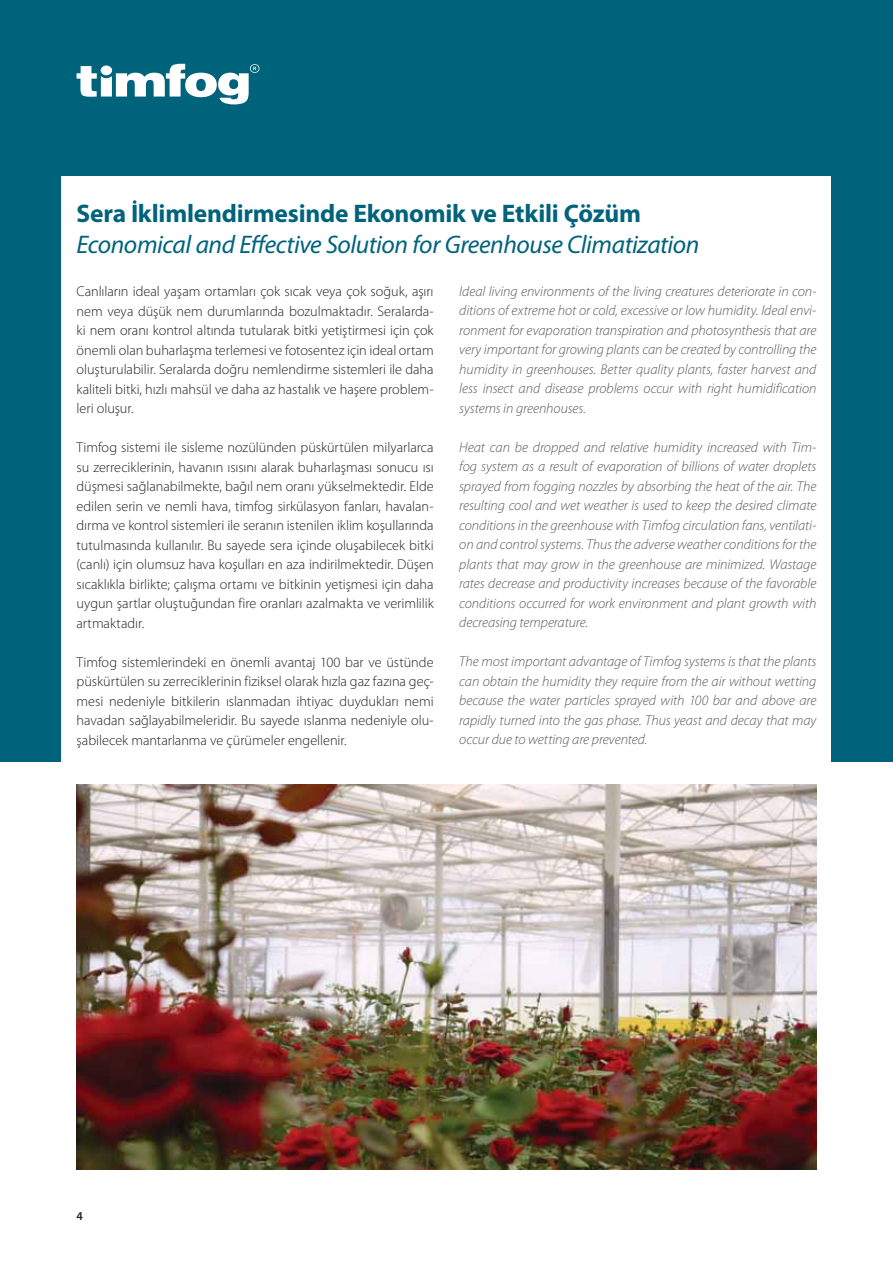
<style>
.page{position:relative;width:893px;height:1263px;background:#fff}
.page>*{position:absolute;margin:0;border:0;box-sizing:border-box;transform-origin:0 0}
.t1{font:italic 25.5px "Myriad Pro";letter-spacing:-.02em;color:#00637c}
.t2{font:700 25.5px "Myriad Pro";letter-spacing:-.01em;color:#00637c}
.t3{font:italic 300 14.25px/19.5px "Myriad Pro";letter-spacing:-.005em;color:#58595b;text-align:justify}
.t4{font:300 14.25px/19.5px "Myriad Pro";letter-spacing:-.005em;color:#231f20;text-align:justify}
.t5{font:600 12px "Myriad Pro";color:#231f20}
</style>
<div class="page">
<div style="left:0;top:0;width:893px;height:761px;background:#00637c"></div>
<div style="left:62px;top:176px;width:769px;height:993px;background:#fff"></div>
<img style="left:77px;top:784px;width:739px;height:385px">
<svg style="left:77px;top:64px;width:182px;height:40px"></svg>
<h1 class="t2" style="left:77px;top:197px;width:566px">Sera İklimlendirmesinde Ekonomik ve Etkili Çözüm</h1>
<h1 class="t1" style="left:77px;top:229px;width:624px">Economical and Effective Solution for Greenhouse Climatization</h1>
<p class="t4" style="left:77px;top:281px;width:359px">Canlıların ideal yaşam ortamları çok sıcak veya çok soğuk, aşırı nem veya düşük nem durumlarında bozulmaktadır. Seralarda&shy;ki nem oranı kontrol altında tutularak bitki yetiştirmesi için çok önemli olan buharlaşma terlemesi ve fotosentez için ideal ortam oluşturulabilir. Seralarda doğru nemlendirme sistemleri ile daha kaliteli bitki, hızlı mahsül ve daha az hastalık ve haşere problem&shy;leri oluşur.</p>
<p class="t4" style="left:77px;top:437px;width:359px">Timfog sistemi ile sisleme nozülünden püskürtülen milyarlarca su zerreciklerinin, havanın ısısını alarak buharlaşması sonucu ısı düşmesi sağlanabilmekte, bağıl nem oranı yükselmektedir. Elde edilen serin ve nemli hava, timfog sirkülasyon fanları, havalan&shy;dırma ve kontrol sistemleri ile seranın istenilen iklim koşullarında tutulmasında kullanılır. Bu sayede sera içinde oluşabilecek bitki (canlı) için olumsuz hava koşulları en aza indirilmektedir. Düşen sıcaklıkla birlikte; çalışma ortamı ve bitkinin yetişmesi için daha uygun şartlar oluştuğundan fire oranları azalmakta ve verimlilik artmaktadır.</p>
<p class="t4" style="left:77px;top:652px;width:359px">Timfog sistemlerindeki en önemli avantaj 100 bar ve üstünde püskürtülen su zerreciklerinin fiziksel olarak hızla gaz fazına geç&shy;mesi nedeniyle bitkilerin ıslanmadan ihtiyac duydukları nemi havadan sağlayabilmeleridir. Bu sayede ıslanma nedeniyle olu&shy;şabilecek mantarlanma ve çürümeler engellenir.</p>
<p class="t3" style="left:459px;top:281px;width:359px">Ideal living environments of the living creatures deteriorate in con&shy;ditions of extreme hot or cold, excessive or low humidity. Ideal envi&shy;ronment for evaporation transpiration and photosynthesis that are very important for growing plants can be created by controlling the humidity in greenhouses. Better quality plants, faster harvest and less insect and disease problems occur with right humidification systems in greenhouses.</p>
<p class="t3" style="left:459px;top:437px;width:359px">Heat can be dropped and relative humidity increased with Tim&shy;fog system as a result of evaporation of billions of water droplets sprayed from fogging nozzles by absorbing the heat of the air. The resulting cool and wet weather is used to keep the desired climate conditions in the greenhouse with Timfog circulation fans, ventilati&shy;on and control systems. Thus the adverse weather conditions for the plants that may grow in the greenhouse are minimized. Wastage rates decrease and productivity increases because of the favorable conditions occurred for work environment and plant growth with decreasing temperature.</p>
<p class="t3" style="left:459px;top:652px;width:359px">The most important advantage of Timfog systems is that the plants can obtain the humidity they require from the air without wetting because the water particles sprayed with 100 bar and above are rapidly turned into the gas phase. Thus yeast and decay that may occur due to wetting are prevented.</p>
<p class="t5" style="left:77px;top:1209px;width:8px">4</p>
</div>
